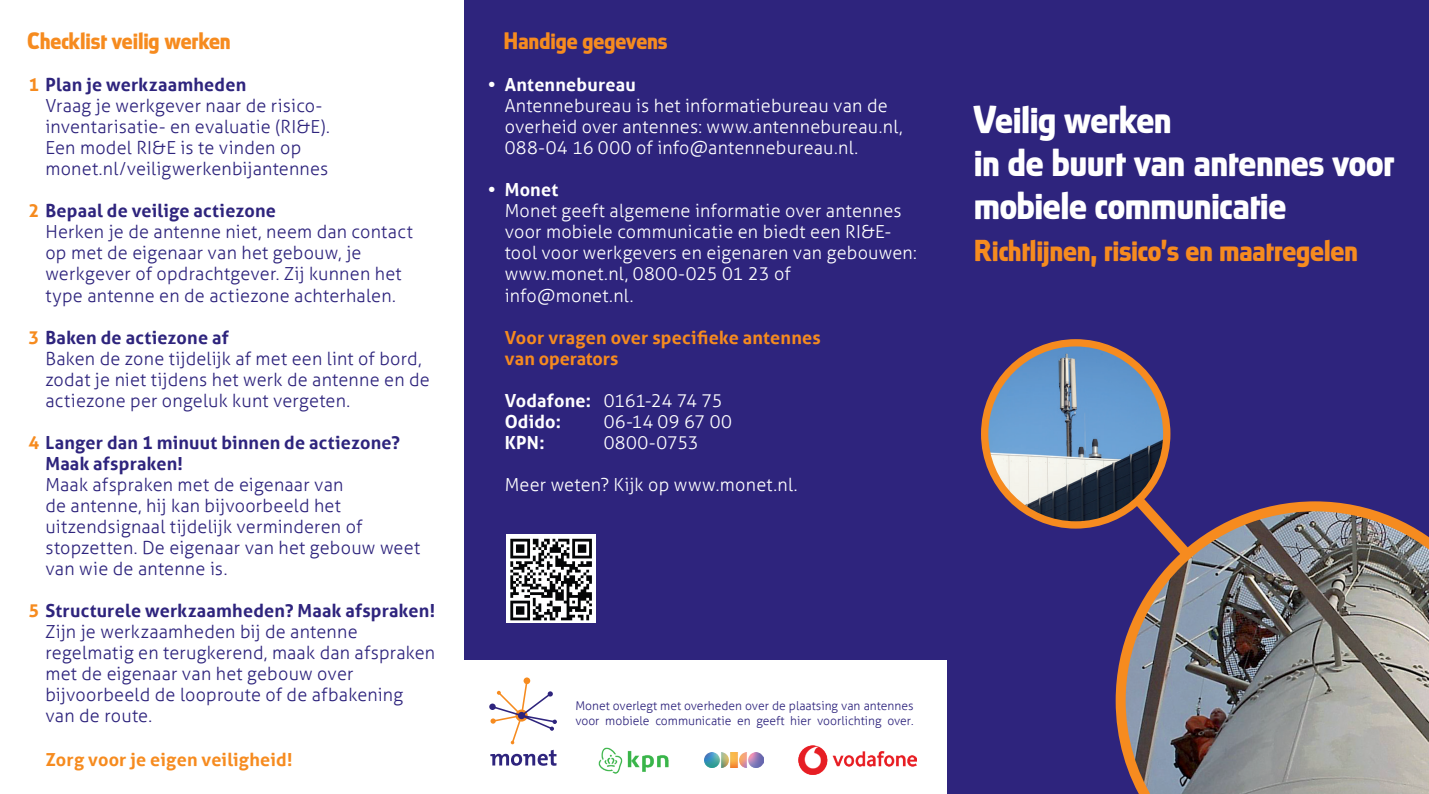
<style>
.page{position:relative;width:1429px;height:794px;background:#fff}
.page>*{position:absolute;margin:0;border:0;box-sizing:border-box;transform-origin:0 0}
.t1{font:700 36px/43.2px "Absolut Pro";letter-spacing:-.015em;color:#fff}
.t2{font:700 28px "Absolut Pro";letter-spacing:-.01em;color:#f68b1f}
.t3{font:700 22px "Absolut Pro";letter-spacing:-.01em;color:#f68b1f}
.t4{font:300 18px/21px "Aller";letter-spacing:.01em;color:#2e247d}
.t5{font:300 18px/21px "Aller";letter-spacing:.01em;color:#fff}
.t6{font:700 18px/21px "Aller";letter-spacing:.01em;color:#f68b1f}
.t7{font:700 18px/21px "Aller";letter-spacing:.015em;color:#fff}
.t8{font:700 18px/21px "Aller";letter-spacing:.015em;color:#2e247d}
.t9{font:300 12px/14.6px "Aller";color:#2e247d}
.s1{font-weight:700;color:#f68b1f}
.s2{font-weight:700}
.s3{color:#f68b1f}
.s4{font-weight:300}
</style>
<div class="page">
<div style="left:465px;top:0;width:964px;height:794px;background:#2e247d"></div>
<div style="left:459px;top:660px;width:488px;height:134px;background:#fff"></div>
<svg style="left:489px;top:677px;width:68px;height:88px"></svg>
<img style="left:1115px;top:501px;width:314px;height:293px">
<img style="left:984px;top:343px;width:182px;height:182px">
<div style="left:981px;top:339px;width:189px;height:189px;border:7px solid #f68b1f;border-radius:50%"></div>
<div style="left:506px;top:535px;width:90px;height:88px;background:#fff"></div>
<svg style="left:510px;top:539px;width:82px;height:81px"></svg>
<img style="left:598px;top:747px;width:71px;height:27px">
<img style="left:798px;top:745px;width:118px;height:29px">
<img style="left:704px;top:752px;width:60px;height:16px">
<p class="t3" style="left:28px;top:27px;width:205px">Checklist veilig werken</p>
<p class="t4" style="left:45px;top:74px;width:286px;text-indent:-17px"><span class="s1">1</span> <span class="s2">Plan je werkzaamheden<br></span>Vraag je werkgever naar de risico&shy;inventarisatie- en evaluatie (RI&amp;E).<br>Een model RI&amp;E is te vinden op monet.nl/veiligwerkenbijantennes</p>
<p class="t4" style="left:45px;top:201px;width:369px;text-indent:-17px"><span class="s1">2</span> <span class="s2">Bepaal de veilige actiezone<br></span>Herken je de antenne niet, neem dan contact op met de eigenaar van het gebouw, je werkgever of opdrachtgever. Zij kunnen het type antenne en de actiezone achterhalen.</p>
<p class="t4" style="left:45px;top:327px;width:386px;text-indent:-17px"><span class="s1">3</span> <span class="s2">Baken de actiezone af<br></span>Baken de zone tijdelijk af met een lint of bord, zodat je niet tijdens het werk de antenne en de actiezone per ongeluk kunt vergeten.</p>
<p class="t8" style="left:45px;top:431px;width:356px;text-indent:-17px"><span class="s3">4</span> Langer dan 1 minuut binnen de actiezone?<br>Maak afspraken!</p>
<p class="t4" style="left:45px;top:474px;width:376px">Maak afspraken met de eigenaar van<br>de antenne, hij kan bijvoorbeeld het uitzendsignaal tijdelijk verminderen of stopzetten. De eigenaar van het gebouw weet van wie de antenne is.</p>
<p class="t4" style="left:45px;top:600px;width:391px;text-indent:-17px"><span class="s1">5</span> <span class="s2">Structurele werkzaamheden? Maak afspraken!<br></span>Zijn je werkzaamheden bij de antenne regelmatig en terugkerend, maak dan afspraken met de eigenaar van het gebouw over bijvoorbeeld de looproute of de afbakening van de route.</p>
<p class="t6" style="left:45px;top:748px;width:249px">Zorg voor je eigen veiligheid!</p>
<p class="t3" style="left:505px;top:27px;width:165px">Handige gegevens</p>
<p class="t7" style="left:488px;top:74px;width:149px">• Antennebureau</p>
<p class="t5" style="left:505px;top:95px;width:400px">Antennebureau is het informatiebureau van de overheid over antennes: www.antennebureau.nl,<br>088-04 16 000 of info@antennebureau.nl.</p>
<p class="t7" style="left:488px;top:179px;width:72px">• Monet</p>
<p class="t5" style="left:505px;top:201px;width:413px">Monet geeft algemene informatie over antennes voor mobiele communicatie en biedt een RI&amp;E&shy;tool voor werkgevers en eigenaren van gebouwen: www.monet.nl, 0800-025 01 23 of info@monet.nl.</p>
<p class="t6" style="left:505px;top:326px;width:318px">Voor vragen over specifieke antennes van operators</p>
<p class="t7" style="left:505px;top:389px;width:219px">Vodafone: <span class="s4">0161-24 74 75<br></span>Odido:</p>
<p class="t5" style="left:604px;top:411px;width:130px">06-14 09 67 00</p>
<p class="t7" style="left:505px;top:431px;width:41px">KPN:</p>
<p class="t5" style="left:604px;top:432px;width:96px">0800-0753</p>
<p class="t5" style="left:505px;top:474px;width:294px">Meer weten? Kijk op www.monet.nl.</p>
<p class="t9" style="left:575px;top:699px;width:340px">Monet overlegt met overheden over de plaatsing van antennes voor mobiele communicatie en geeft hier voorlichting over.</p>
<h1 class="t1" style="left:975px;top:97px;width:422px">Veilig werken<br>in de buurt van antennes voor mobiele communicatie</h1>
<h2 class="t2" style="left:975px;top:233px;width:386px">Richtlijnen, risico’s en maatregelen</h2>
</div>
